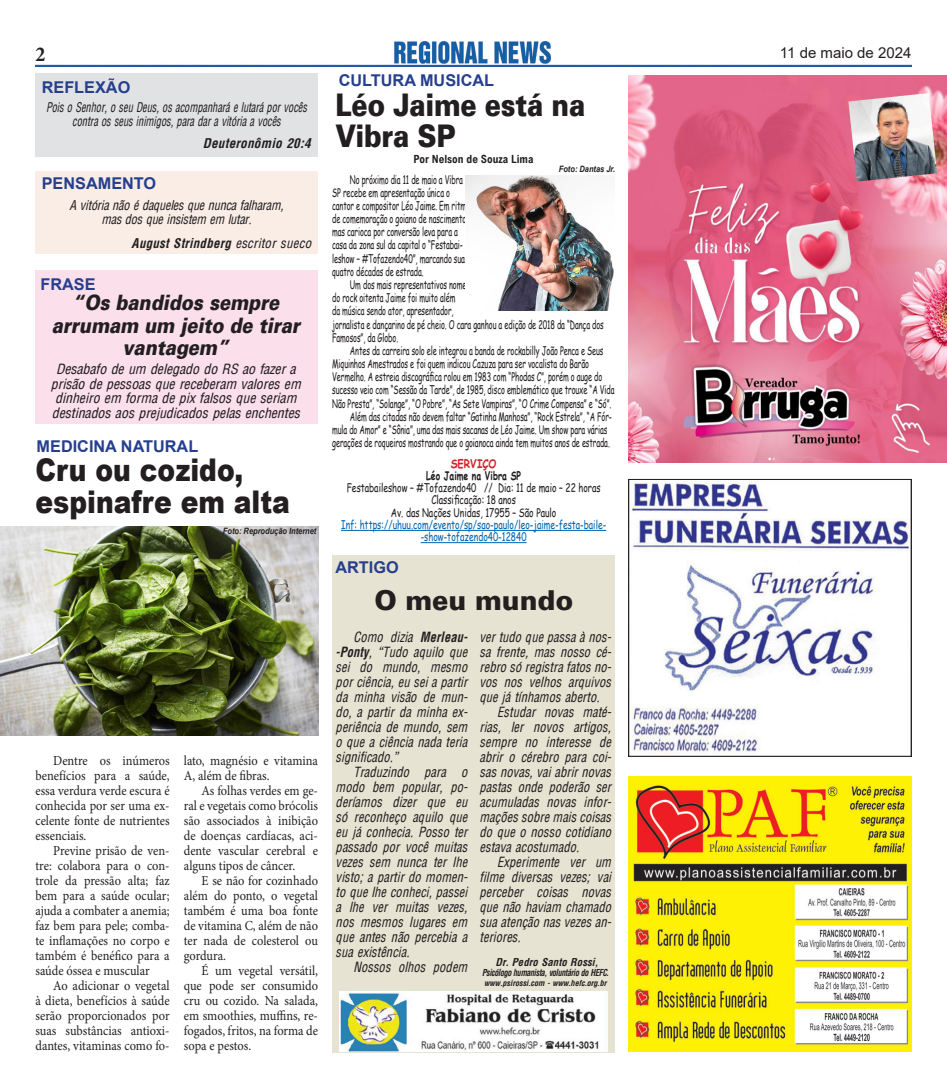
<style>
.page{position:relative;width:947px;height:1088px;background:#fff}
.page>*{position:absolute;margin:0;border:0;box-sizing:border-box;transform-origin:0 0}
.t1{font:900 31.25px "Arial";color:#231f20;scale:.85 1}
.t2{font:31.25px/31.2px "USA Black";letter-spacing:-.01em;color:#231f20;scale:.85 1}
.t3{font:27.5px "USA Black";color:#231f20}
.t4{font:italic 21.25px/22.5px "USA Black";color:#231f20;text-align:center;scale:.85 1}
.t5{font:700 condensed 21.25px "Minion Pro";color:#231f20}
.t6{font:700 16.25px "Arial";color:#253f8e}
.t7{font:15px "Arial";color:#231f20}
.t8{font:italic condensed 13.75px/15px "Arena";letter-spacing:.01em;color:#231f20;text-align:justify;scale:.9 1}
.t9{font:13.75px/15px "Minion Pro";color:#231f20;text-align:justify;scale:.9 1}
.t10{font:italic condensed 13.75px/14.4px "Arena";letter-spacing:.01em;color:#231f20;text-align:center}
.t11{font:italic condensed 13.12px/14.4px "Arena";color:#231f20;text-align:center;scale:.78 1}
.t12{font:italic condensed 13.12px "Arena";color:#231f20;scale:.92 1}
.t13{font:italic 700 condensed 13.12px "Arena";letter-spacing:.02em;color:#231f20}
.t14{font:11.88px/13.1px "Comic Sans MS";letter-spacing:-.01em;color:#231f20;scale:.62 1}
.t15{font:11.88px "Comic Sans MS";letter-spacing:-.01em;color:#231f20;scale:.72 1}
.t16{font:11.88px/12.2px "Comic Sans MS";color:#0166b3;text-align:center;scale:.72 1}
.t17{font:700 11.88px "Comic Sans MS";color:#231f20;scale:.72 1}
.t18{font:700 11.88px "Comic Sans MS";color:#d1232a;scale:.84 1}
.t19{font:700 11.25px "Arial Nova Cond";color:#231f20}
.t20{font:italic 700 condensed 10.62px "Arena";letter-spacing:.01em;color:#231f20}
.t21{font:italic 700 condensed 9.38px "Arena";letter-spacing:-.04em;color:#231f20;scale:.85 1}
.t22{font:italic 700 8.75px "Arial";color:#231f20;scale:.85 1}
.t23{font:italic 700 condensed 8.12px "Arena";color:#231f20}
.s1{font-weight:400}
.s2{font-weight:700}
</style>
<div class="page">
<div style="left:35px;top:270px;width:283px;height:153px;background:#fbdfeb"></div>
<div style="left:35px;top:171px;width:283px;height:82px;background:#faede6"></div>
<div style="left:35px;top:73px;width:283px;height:83px;background:#e1e2e4"></div>
<img style="left:35px;top:42px;width:876px;height:25px">
<img style="left:628px;top:776px;width:283px;height:275px">
<div style="left:332px;top:555px;width:282px;height:497px;background:#e7e3d2"></div>
<img style="left:339px;top:991px;width:268px;height:60px">
<img style="left:631px;top:481px;width:278px;height:273px">
<div style="left:628px;top:479px;width:283px;height:277px;border:1px solid #231f20"></div>
<hr style="left:341px;top:530px;width:265px;height:1px;background:#0166b3">
<hr style="left:420px;top:542px;width:106px;height:1px;background:#0166b3">
<img style="left:628px;top:75px;width:318px;height:387px">
<img style="left:848px;top:93px;width:88px;height:89px">
<img style="left:465px;top:176px;width:149px;height:134px">
<img style="left:0;top:526px;width:318px;height:209px">
<p class="t5" style="left:35px;top:39px;width:11px">2</p>
<p class="t7" style="left:779px;top:43px;width:133px">11 de maio de 2024</p>
<p class="t6" style="left:42px;top:76px;width:90px">REFLEXÃO</p>
<p class="t6" style="left:338px;top:69px;width:157px">CULTURA MUSICAL</p>
<p class="t2" style="left:335px;top:88px;width:295px">Léo Jaime está na<br>Vibra SP</p>
<p class="t19" style="left:413px;top:152px;width:121px">Por Nelson de Souza Lima</p>
<p class="t14" style="left:332px;top:173px;width:223px;text-indent:18px">No próximo dia 11 de maio a Vibra SP recebe em apresentação única o cantor e compositor Léo Jaime. Em ritmo de comemoração o goiano de nascimento, mas carioca por conversão leva para a casa da zona sul da capital o “Festabai&shy;leshow – #Tofazendo40”, marcando suas quatro décadas de estrada.</p>
<p class="t14" style="left:332px;top:277px;width:439px;text-indent:18px">Um dos mais representativos nomes<br>do rock oitenta Jaime foi muito além<br>da música sendo ator, apresentador,<br>jornalista e dançarino de pé cheio. O cara ganhou a edição de 2018 da “Dança dos Famosos”, da Globo.</p>
<p class="t14" style="left:332px;top:344px;width:457px;text-indent:18px">Antes da carreira solo ele integrou a banda de rockabilly João Penca e Seus Miquinhos Amestrados e foi quem indicou Cazuza para ser vocalista do Barão Vermelho. A estreia discográfica rolou em 1983 com “Phodas C”, porém o auge do sucesso veio com “Sessão da Tarde”, de 1985, disco emblemático que trouxe “A Vida Não Presta”, “Solange”, “O Pobre”, “As Sete Vampiras”, “O Crime Compensa” e “Só”.</p>
<p class="t14" style="left:332px;top:409px;width:452px;text-indent:18px">Além das citadas não devem faltar “Gatinha Manhosa”, “Rock Estrela”, “A Fór&shy;mula do Amor” e “Sônia”, uma das mais sacanas de Léo Jaime. Um show para várias gerações de roqueiros mostrando que o goianoca ainda tem muitos anos de estrada.</p>
<p class="t11" style="left:46px;top:100px;width:336px">Pois o Senhor, o seu Deus, os acompanhará e lutará por vocês contra os seus inimigos, para dar a vitória a vocês</p>
<p class="t13" style="left:202px;top:135px;width:109px">Deuteronômio 20:4</p>
<p class="t22" style="left:558px;top:163px;width:68px">Foto: Dantas Jr.</p>
<p class="t6" style="left:42px;top:172px;width:116px">PENSAMENTO</p>
<p class="t12" style="left:70px;top:198px;width:234px">A vitória não é daqueles que nunca falharam,</p>
<p class="t12" style="left:101px;top:212px;width:164px">mas dos que insistem em lutar.</p>
<p class="t13" style="left:131px;top:236px;width:181px">August Strindberg <span class="s1">escritor sueco</span></p>
<p class="t6" style="left:40px;top:273px;width:57px">FRASE</p>
<p class="t4" style="left:52px;top:291px;width:293px">“Os bandidos sempre arrumam um jeito de tirar vantagem”</p>
<p class="t10" style="left:51px;top:362px;width:251px">Desabafo de um delegado do RS ao fazer a prisão de pessoas que receberam valores em dinheiro em forma de pix falsos que seriam destinados aos prejudicados pelas enchentes</p>
<p class="t6" style="left:37px;top:435px;width:163px">MEDICINA NATURAL</p>
<p class="t1" style="left:35px;top:448px;width:246px">Cru ou cozido,</p>
<p class="t1" style="left:35px;top:479px;width:301px">espinafre em alta</p>
<p class="t18" style="left:450px;top:454px;width:56px">SERVIÇO</p>
<p class="t17" style="left:426px;top:467px;width:133px">Léo Jaime na Vibra SP</p>
<p class="t15" style="left:346px;top:479px;width:354px">Festabaileshow – #Tofazendo40 // Dia: 11 de maio – 22 horas</p>
<p class="t15" style="left:431px;top:491px;width:119px">Classificação: 18 anos</p>
<p class="t15" style="left:391px;top:503px;width:231px">Av. das Nações Unidas, 17955 – São Paulo</p>
<p class="t16" style="left:341px;top:518px;width:369px">Inf: https://uhuu.com/evento/sp/sao-paulo/leo-jaime-festa-baile--show-tofazendo40-12840</p>
<p class="t22" style="left:223px;top:525px;width:111px">Foto: Reprodução Internet</p>
<p class="t6" style="left:335px;top:556px;width:65px">ARTIGO</p>
<p class="t9" style="left:35px;top:753px;width:150px;text-indent:18px">Dentre os inúmeros benefícios para a saúde, essa verdura verde escura é conhecida por ser uma ex&shy;celente fonte de nutrientes essenciais.</p>
<p class="t9" style="left:35px;top:843px;width:150px;text-indent:18px">Previne prisão de ven&shy;tre: colabora para o con&shy;trole da pressão alta; faz bem para a saúde ocular; ajuda a combater a anemia; faz bem para pele; comba&shy;te inflamações no corpo e também é benéfico para a saúde óssea e muscular</p>
<p class="t9" style="left:35px;top:978px;width:150px;text-indent:18px">Ao adicionar o vegetal à dieta, benefícios à saúde serão proporcionados por suas substâncias antioxi&shy;dantes, vitaminas como fo-</p>
<p class="t9" style="left:184px;top:753px;width:150px">lato, magnésio e vitamina<br>A, além de fibras.</p>
<p class="t9" style="left:184px;top:783px;width:150px;text-indent:18px">As folhas verdes em ge&shy;ral e vegetais como brócolis são associados à inibição de doenças cardíacas, aci&shy;dente vascular cerebral e alguns tipos de câncer.</p>
<p class="t9" style="left:184px;top:873px;width:150px;text-indent:18px">E se não for cozinhado além do ponto, o vegetal também é uma boa fonte de vitamina C, além de não ter nada de colesterol ou gordura.</p>
<p class="t9" style="left:184px;top:963px;width:150px;text-indent:18px">É um vegetal versátil, que pode ser consumido cru ou cozido. Na salada, em smoothies, muffins, re&shy;fogados, fritos, na forma de sopa e pestos.</p>
<p class="t3" style="left:374px;top:583px;width:200px">O meu mundo</p>
<p class="t8" style="left:335px;top:629px;width:148px;text-indent:18px">Como dizia <span class="s2">Merleau--Ponty</span>, “Tudo aquilo que sei do mundo, mesmo por ciência, eu sei a partir da minha visão de mun&shy;do, a partir da minha ex&shy;periência de mundo, sem o que a ciência nada teria significado.”</p>
<p class="t8" style="left:335px;top:764px;width:148px;text-indent:18px">Traduzindo para o modo bem popular, po&shy;deríamos dizer que eu só reconheço aquilo que eu já conhecia. Posso ter passado por você muitas vezes sem nunca ter lhe visto; a partir do momen&shy;to que lhe conheci, passei a lhe ver muitas vezes, nos mesmos lugares em que antes não percebia a sua existência.</p>
<p class="t8" style="left:353px;top:959px;width:128px">Nossos olhos podem</p>
<p class="t8" style="left:479px;top:629px;width:147px">ver tudo que passa à nos&shy;sa frente, mas nosso cé&shy;rebro só registra fatos no&shy;vos nos velhos arquivos que já tínhamos aberto.</p>
<p class="t8" style="left:479px;top:704px;width:148px;text-indent:18px">Estudar novas maté&shy;rias, ler novos artigos, sempre no interesse de abrir o cérebro para coi&shy;sas novas, vai abrir novas pastas onde poderão ser acumuladas novas infor&shy;mações sobre mais coisas do que o nosso cotidiano estava acostumado.</p>
<p class="t8" style="left:479px;top:854px;width:147px;text-indent:18px">Experimente ver um filme diversas vezes; vai perceber coisas novas que não haviam chamado sua atenção nas vezes an&shy;teriores.</p>
<p class="t20" style="left:495px;top:955px;width:104px">Dr. Pedro Santo Rossi,</p>
<p class="t21" style="left:482px;top:967px;width:150px">Psicólogo humanista, voluntário do HEFC.</p>
<p class="t23" style="left:484px;top:978px;width:124px">www.psirossi.com - www.hefc.org.br</p>
</div>
